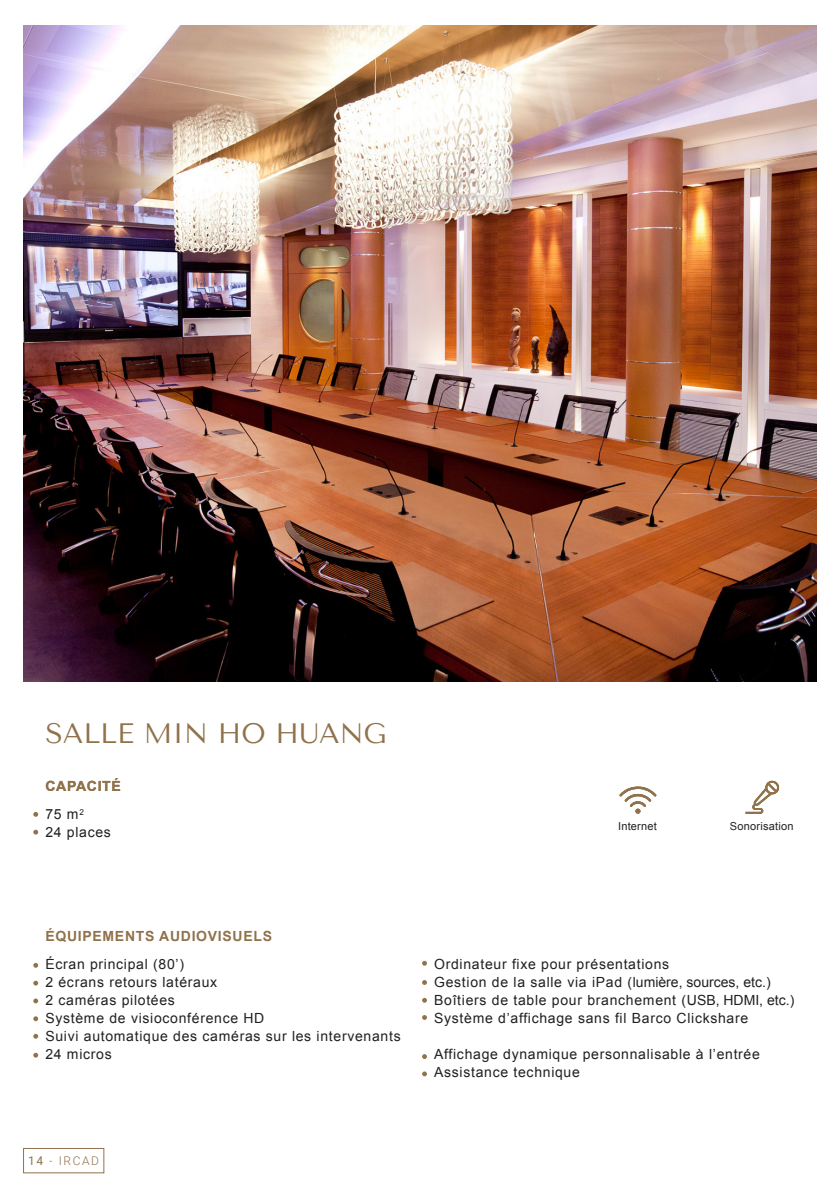
<style>
.page{position:relative;width:840px;height:1191px;background:#fff}
.page>*{position:absolute;margin:0;border:0;box-sizing:border-box;transform-origin:0 0}
.t1{font:28px "Tenor Sans";color:#90724b}
.t2{font:14px/18px "Arial";letter-spacing:.05em;color:#231f20}
.t3{font:700 14px "Arial";letter-spacing:.05em;color:#90724b}
.t4{font:300 12px "Roboto";letter-spacing:.13em;color:#90724b}
.t5{font:11px "Arial";letter-spacing:.02em;color:#231f20}
.s1{font-weight:400}
</style>
<div class="page">
<div style="left:23px;top:1148px;width:81px;height:25px;border:1px solid #90724b"></div>
<svg style="left:33px;top:812px;width:5px;height:4px"></svg>
<svg style="left:33px;top:963px;width:5px;height:4px"></svg>
<svg style="left:33px;top:829px;width:5px;height:5px"></svg>
<svg style="left:33px;top:980px;width:5px;height:5px"></svg>
<svg style="left:33px;top:998px;width:5px;height:5px"></svg>
<svg style="left:33px;top:1016px;width:5px;height:5px"></svg>
<svg style="left:33px;top:1033px;width:5px;height:5px"></svg>
<svg style="left:33px;top:1052px;width:5px;height:5px"></svg>
<svg style="left:422px;top:960px;width:5px;height:5px"></svg>
<svg style="left:422px;top:980px;width:5px;height:5px"></svg>
<svg style="left:422px;top:998px;width:5px;height:4px"></svg>
<svg style="left:422px;top:1015px;width:5px;height:5px"></svg>
<svg style="left:422px;top:1054px;width:5px;height:5px"></svg>
<svg style="left:422px;top:1071px;width:5px;height:5px"></svg>
<img style="left:23px;top:26px;width:793px;height:656px">
<svg style="left:619px;top:786px;width:37px;height:27px"></svg>
<svg style="left:745px;top:780px;width:34px;height:34px"></svg>
<h1 class="t1" style="left:45px;top:717px;width:342px">SALLE MIN HO HUANG</h1>
<p class="t3" style="left:45px;top:777px;width:77px">CAPACITÉ</p>
<p class="t2" style="left:45px;top:805px;width:67px">75 m<sup>2<br></sup>24 places</p>
<p class="t5" style="left:617px;top:819px;width:40px">Internet</p>
<p class="t5" style="left:729px;top:819px;width:65px">Sonorisation</p>
<p class="t3" style="left:45px;top:927px;width:228px">ÉQUIPEMENTS AUDIOVISUELS</p>
<p class="t2" style="left:45px;top:955px;width:356px">Écran principal (80’)<br>2 écrans retours latéraux<br>2 caméras pilotées<br>Système de visioconférence HD<br>Suivi automatique des caméras sur les intervenants<br>24 micros</p>
<p class="t4" style="left:28px;top:1152px;width:72px"><span class="s1">14</span> - IRCAD</p>
<p class="t2" style="left:434px;top:955px;width:361px">Ordinateur fixe pour présentations<br>Gestion de la salle via iPad (lumière, sources, etc.)<br>Boîtiers de table pour branchement (USB, HDMI, etc.)<br>Système d’affichage sans fil Barco Clickshare</p>
<p class="t2" style="left:434px;top:1045px;width:327px">Affichage dynamique personnalisable à l’entrée<br>Assistance technique</p>
</div>
